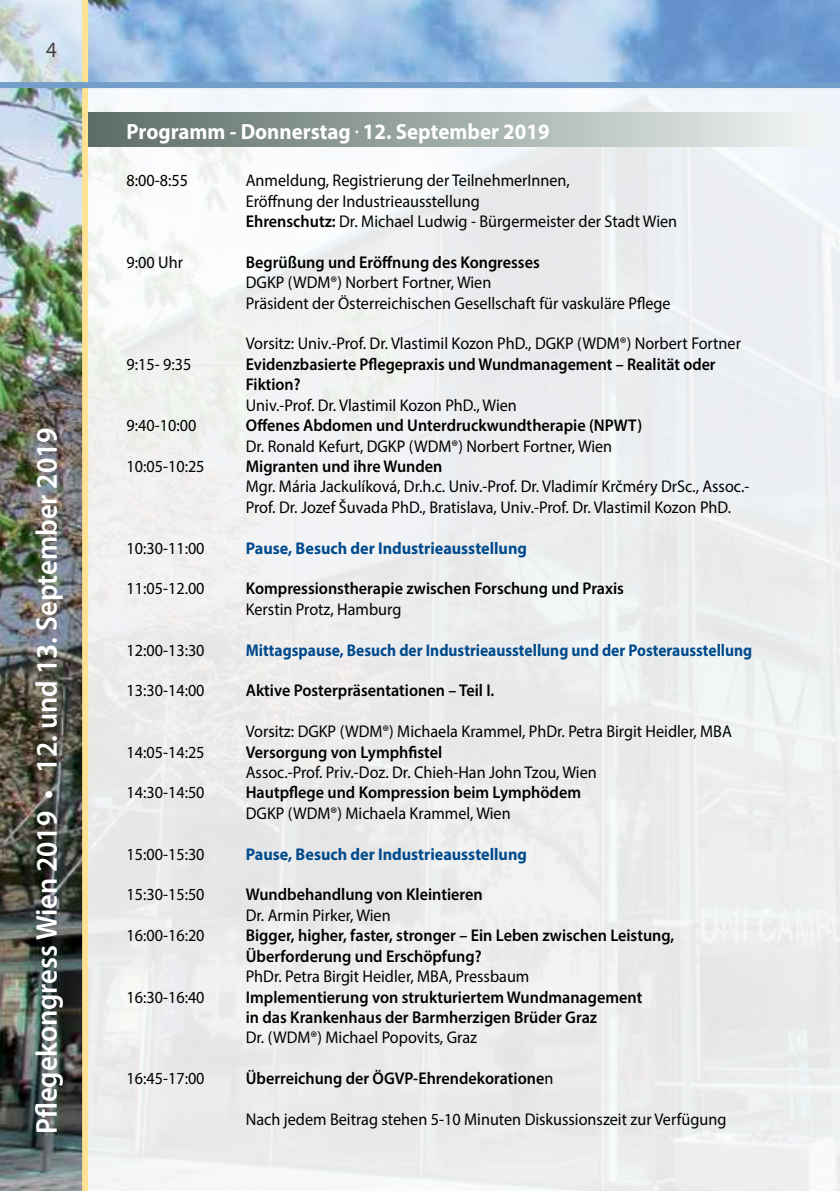
<style>
.page{position:relative;width:840px;height:1191px;background:#fff}
.page>*{position:absolute;margin:0;border:0;box-sizing:border-box;transform-origin:0 0}
.t1{font:600 30px "Myriad Pro";color:#fff;scale:.95 1}
.t2{font:700 22px "Myriad Pro";color:#fff;scale:.95 1}
.t3{font:22px "Myriad Pro";color:#414042;scale:.95 1}
.t4{font:17px/20.4px "Myriad Pro";color:#000;scale:.95 1}
.t5{font:600 17px/20.4px "Myriad Pro";color:#000;scale:.95 1}
.t6{font:700 17px "Myriad Pro";color:#004b8d;scale:.95 1}
.t7{font:600 17px/20.4px "Myriad Pro";color:#000;scale:.94 1}
.t8{font:700 17px "Myriad Pro";color:#004b8d;scale:.91 1}
.s1{font-weight:600}
.s2{font-weight:400}
</style>
<div class="page">
<img style="left:0;top:0;width:839px;height:1191px">
<div style="left:85px;top:85px;width:754px;height:1106px;background:linear-gradient(to right,#efefef,#ebeeef)"></div>
<svg style="left:0;top:0;width:82px;height:82px;background:#d2dee4"></svg>
<div style="left:82px;top:0;width:6px;height:1191px;background:#ffe293"></div>
<div style="left:0;top:82px;width:839px;height:6px;background:#739eca"></div>
<div style="left:89px;top:113px;width:750px;height:34px;background:linear-gradient(to right,#5a6b62,#f2f6f4)"></div>
<p class="t3" style="left:46px;top:36px;width:13px">4</p>
<h1 class="t1" style="left:28px;top:1134px;width:745px;rotate:-90deg">Pflegekongress Wien 2019 • 12. und 13. September 2019</h1>
<p class="t2" style="left:126px;top:118px;width:446px">Programm - Donnerstag . 12. September 2019</p>
<p class="t4" style="left:126px;top:170px;width:66px">8:00-8:55</p>
<p class="t4" style="left:246px;top:170px;width:455px">Anmeldung, Registrierung der TeilnehmerInnen,<br>Eröffnung der Industrieausstellung<br><span class="s1">Ehrenschutz:</span> Dr. Michael Ludwig - Bürgermeister der Stadt Wien</p>
<p class="t4" style="left:126px;top:252px;width:61px">9:00 Uhr</p>
<p class="t5" style="left:246px;top:251px;width:311px">Begrüßung und Eröffnung des Kongresses</p>
<p class="t4" style="left:246px;top:272px;width:448px">DGKP (WDM®) Norbert Fortner, Wien<br>Präsident der Österreichischen Gesellschaft für vaskuläre Pflege</p>
<p class="t4" style="left:246px;top:333px;width:522px">Vorsitz: Univ.-Prof. Dr. Vlastimil Kozon PhD., DGKP (WDM®) Norbert Fortner</p>
<p class="t4" style="left:126px;top:354px;width:70px">9:15- 9:35</p>
<p class="t7" style="left:246px;top:353px;width:501px">Evidenzbasierte Pflegepraxis und Wundmanagement – Realität oder<br>Fiktion?</p>
<p class="t4" style="left:246px;top:394px;width:287px">Univ.-Prof. Dr. Vlastimil Kozon PhD., Wien</p>
<p class="t4" style="left:126px;top:415px;width:75px">9:40-10:00</p>
<p class="t5" style="left:246px;top:415px;width:418px">Offenes Abdomen und Unterdruckwundtherapie (NPWT)</p>
<p class="t4" style="left:246px;top:435px;width:387px">Dr. Ronald Kefurt, DGKP (WDM®) Norbert Fortner, Wien</p>
<p class="t4" style="left:126px;top:456px;width:84px">10:05-10:25</p>
<p class="t5" style="left:246px;top:455px;width:208px">Migranten und ihre Wunden</p>
<p class="t4" style="left:246px;top:476px;width:531px">Mgr. Mária Jackulíková, Dr.h.c. Univ.-Prof. Dr. Vladimír Krčméry DrSc., Assoc.-<br>Prof. Dr. Jozef Šuvada PhD., Bratislava, Univ.-Prof. Dr. Vlastimil Kozon PhD.</p>
<p class="t4" style="left:126px;top:537px;width:84px">10:30-11:00</p>
<p class="t6" style="left:246px;top:537px;width:297px">Pause, Besuch der Industrieausstellung</p>
<p class="t4" style="left:126px;top:578px;width:84px">11:05-12.00</p>
<p class="t5" style="left:246px;top:578px;width:399px">Kompressionstherapie zwischen Forschung und Praxis</p>
<p class="t4" style="left:246px;top:598px;width:165px">Kerstin Protz, Hamburg</p>
<p class="t4" style="left:126px;top:639px;width:84px">12:00-13:30</p>
<p class="t8" style="left:246px;top:639px;width:558px">Mittagspause, Besuch der Industrieausstellung und der Posterausstellung</p>
<p class="t4" style="left:126px;top:680px;width:84px">13:30-14:00</p>
<p class="t5" style="left:246px;top:680px;width:263px">Aktive Posterpräsentationen – Teil I.</p>
<p class="t4" style="left:246px;top:721px;width:513px">Vorsitz: DGKP (WDM®) Michaela Krammel, PhDr. Petra Birgit Heidler, MBA</p>
<p class="t4" style="left:126px;top:741px;width:84px">14:05-14:25</p>
<p class="t5" style="left:246px;top:741px;width:208px">Versorgung von Lymphfistel</p>
<p class="t4" style="left:246px;top:762px;width:371px">Assoc.-Prof. Priv.-Doz. Dr. Chieh-Han John Tzou, Wien</p>
<p class="t4" style="left:126px;top:782px;width:84px">14:30-14:50</p>
<p class="t5" style="left:246px;top:782px;width:354px">Hautpflege und Kompression beim Lymphödem</p>
<p class="t4" style="left:246px;top:802px;width:280px">DGKP (WDM®) Michaela Krammel, Wien</p>
<p class="t4" style="left:126px;top:843px;width:84px">15:00-15:30</p>
<p class="t6" style="left:246px;top:843px;width:297px">Pause, Besuch der Industrieausstellung</p>
<p class="t4" style="left:126px;top:884px;width:84px">15:30-15:50</p>
<p class="t5" style="left:246px;top:884px;width:251px">Wundbehandlung von Kleintieren</p>
<p class="t4" style="left:246px;top:904px;width:154px">Dr. Armin Pirker, Wien</p>
<p class="t4" style="left:126px;top:925px;width:84px">16:00-16:20</p>
<p class="t5" style="left:246px;top:925px;width:452px">Bigger, higher, faster, stronger – Ein Leben zwischen Leistung,<br>Überforderung und Erschöpfung?</p>
<p class="t4" style="left:246px;top:966px;width:300px">PhDr. Petra Birgit Heidler, MBA, Pressbaum</p>
<p class="t4" style="left:126px;top:986px;width:84px">16:30-16:40</p>
<p class="t5" style="left:246px;top:986px;width:418px">Implementierung von strukturiertem Wundmanagement in das Krankenhaus der Barmherzigen Brüder Graz</p>
<p class="t4" style="left:246px;top:1027px;width:245px">Dr. (WDM®) Michael Popovits, Graz</p>
<p class="t4" style="left:126px;top:1068px;width:84px">16:45-17:00</p>
<p class="t5" style="left:246px;top:1067px;width:325px">Überreichung der ÖGVP-Ehrendekoratione<span class="s2">n</span></p>
<p class="t4" style="left:246px;top:1108px;width:507px">Nach jedem Beitrag stehen 5-10 Minuten Diskussionszeit zur Verfügung</p>
</div>
